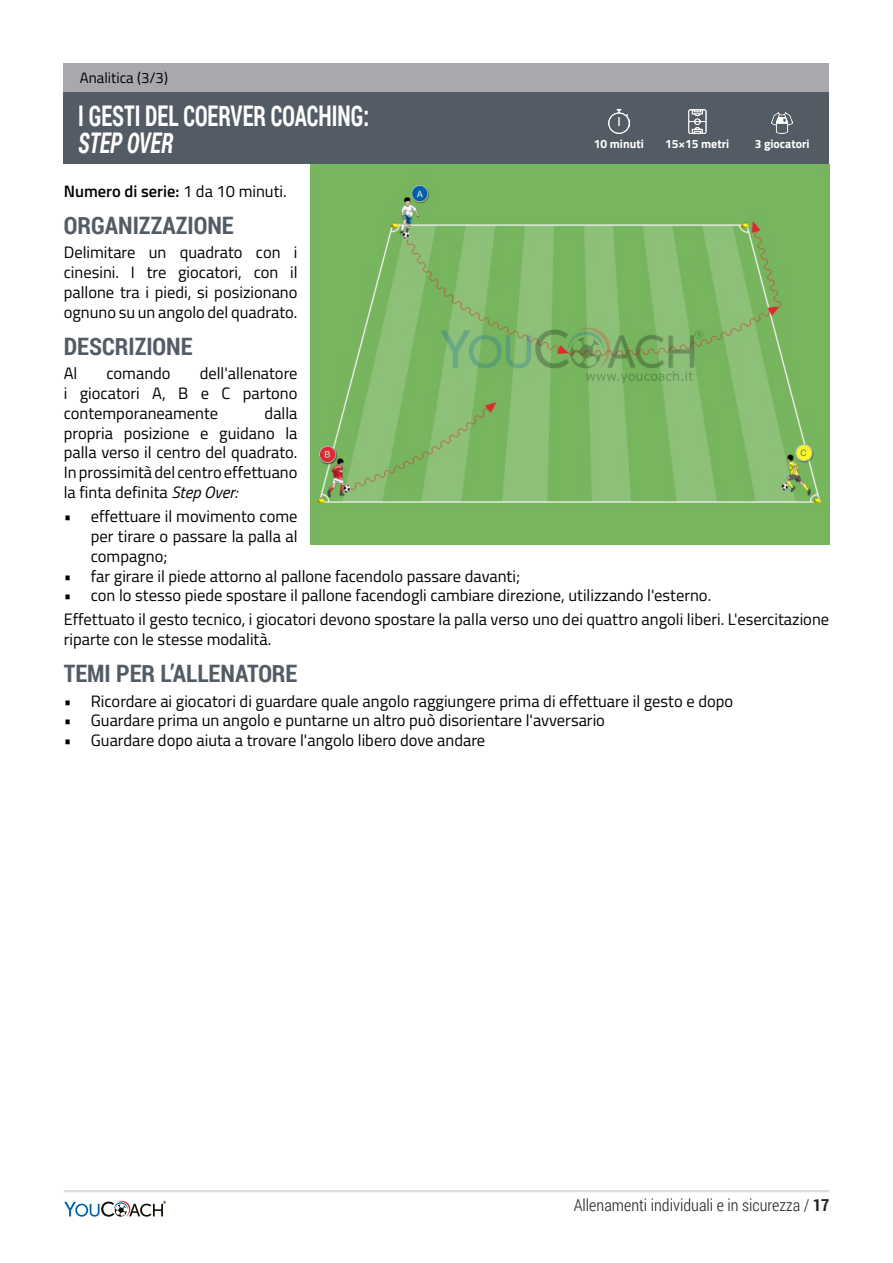
<style>
.page{position:relative;width:893px;height:1263px;background:#fff}
.page>*{position:absolute;margin:0;border:0;box-sizing:border-box;transform-origin:0 0}
.t1{font:700 28.5px "Roboto Condensed";color:#fff;scale:.77 1}
.t2{font:italic 700 28.5px "Roboto Condensed";color:#fff;scale:.77 1}
.t3{font:700 24px "Roboto Condensed";color:#535c65}
.t4{font:16.5px/19.8px "Titillium Web";color:#010100;text-align:justify}
.t5{font:300 16.5px "Roboto Condensed";color:#231f20}
.t6{font:600 16.5px "Titillium Web";color:#010100}
.t7{font:15px "Titillium Web";color:#010100}
.t8{font:700 12px "Titillium Web";color:#fff}
.s1{font-weight:400}
.s2{font-style:italic}
.s3{font-weight:700}
</style>
<div class="page">
<hr style="left:64px;top:1190px;width:765px;height:2px;background:#dcdddf">
<svg style="left:64px;top:1201px;width:102px;height:16px"></svg>
<div style="left:64px;top:64px;width:765px;height:29px;background:#a8a9ad"></div>
<img style="left:310px;top:164px;width:519px;height:381px">
<div style="left:64px;top:93px;width:765px;height:71px;background:#535c65"></div>
<img style="left:608px;top:110px;width:21px;height:23px">
<img style="left:688px;top:110px;width:18px;height:23px">
<img style="left:771px;top:113px;width:21px;height:21px">
<p class="t7" style="left:80px;top:67px;width:90px">Analitica (3/3)</p>
<p class="t1" style="left:78px;top:95px;width:379px">I GESTI DEL COERVER COACHING:</p>
<p class="t2" style="left:78px;top:123px;width:125px">STEP OVER</p>
<p class="t8" style="left:594px;top:135px;width:51px">10 minuti</p>
<p class="t8" style="left:665px;top:135px;width:66px">15×15 metri</p>
<p class="t8" style="left:755px;top:135px;width:57px">3 giocatori</p>
<p class="t6" style="left:64px;top:179px;width:224px">Numero di serie: <span class="s1">1 da 10 minuti.</span></p>
<p class="t3" style="left:64px;top:209px;width:171px">ORGANIZZAZIONE</p>
<p class="t4" style="left:64px;top:242px;width:235px">Delimitare un quadrato con i cinesini. I tre giocatori, con il pallone tra i piedi, si posizionano ognuno su un angolo del quadrato.</p>
<p class="t3" style="left:64px;top:330px;width:130px">DESCRIZIONE</p>
<p class="t4" style="left:64px;top:363px;width:15px">Al</p>
<p class="t4" style="left:106px;top:363px;width:66px">comando</p>
<p class="t4" style="left:64px;top:363px;width:235px;text-indent:136px">dell'allenatore i giocatori A, B e C partono contemporaneamente</p>
<p class="t4" style="left:64px;top:402px;width:235px;text-indent:201px">dalla propria posizione e guidano la palla verso il centro del quadrato.<br>In prossimità del centro effettuano la finta definita <span class="s2">Step Over:</span></p>
<p class="t4" style="left:91px;top:506px;width:208px;text-indent:-27px">• effettuare il movimento come per tirare o passare la palla al compagno;</p>
<p class="t4" style="left:64px;top:565px;width:458px">• far girare il piede attorno al pallone facendolo passare davanti;</p>
<p class="t4" style="left:64px;top:585px;width:649px">• con lo stesso piede spostare il pallone facendogli cambiare direzione, utilizzando l'esterno.</p>
<p class="t4" style="left:64px;top:609px;width:767px">Effettuato il gesto tecnico, i giocatori devono spostare la palla verso uno dei quattro angoli liberi. L'esercitazione riparte con le stesse modalità.</p>
<p class="t3" style="left:64px;top:657px;width:235px">TEMI PER L’ALLENATORE</p>
<p class="t4" style="left:64px;top:690px;width:671px">• Ricordare ai giocatori di guardare quale angolo raggiungere prima di effettuare il gesto e dopo</p>
<p class="t4" style="left:64px;top:710px;width:543px">• Guardare prima un angolo e puntarne un altro può disorientare l'avversario</p>
<p class="t4" style="left:64px;top:730px;width:423px">• Guardare dopo aiuta a trovare l'angolo libero dove andare</p>
<p class="t5" style="left:574px;top:1194px;width:257px">Allenamenti individuali e in sicurezza / <span class="s3">17</span></p>
</div>
